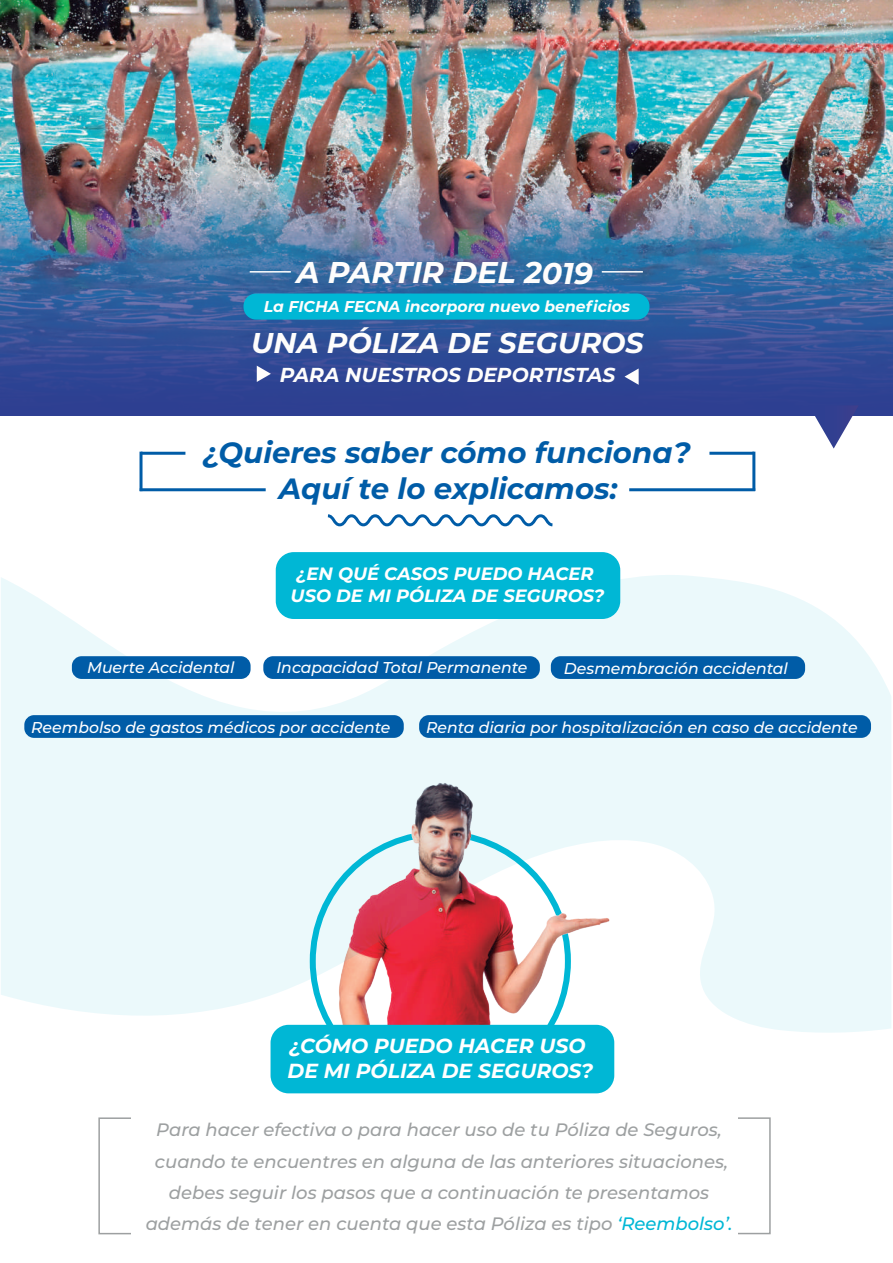
<style>
.page{position:relative;width:893px;height:1263px;background:#fff}
.page>*{position:absolute;margin:0;border:0;box-sizing:border-box;transform-origin:0 0}
.t1{font:italic 700 30px "Montserrat";color:#fefdfc}
.t2{font:italic 700 29.25px/36.5px "Montserrat";color:#005ca7;text-align:center}
.t3{font:italic 700 28.65px "Montserrat";color:#fefdfc}
.t4{font:italic 700 20.4px/24.5px "Montserrat";color:#fff}
.t5{font:italic 700 20.25px "Montserrat";color:#fefdfc}
.t6{font:italic 500 18px/31.3px "Montserrat";color:#9da0a1;text-align:center}
.t7{font:italic 700 17.85px/21.5px "Montserrat";color:#fff;text-align:center}
.t8{font:italic 500 15.75px "Montserrat";color:#fff}
.t9{font:italic 700 15.6px "Montserrat";color:#fefdfc}
.s1{color:#00b7d5}
</style>
<div class="page">
<svg style="left:1px;top:575px;width:890px;height:458px;fill:#ebf9fb"></svg>
<div style="left:419px;top:715px;width:452px;height:23px;background:#005ca7;border-radius:10px"></div>
<div style="left:24px;top:715px;width:380px;height:23px;background:#005ca7;border-radius:10px"></div>
<div style="left:551px;top:656px;width:254px;height:23px;background:#005ca7;border-radius:10px"></div>
<div style="left:263px;top:656px;width:277px;height:23px;background:#005ca7;border-radius:10px"></div>
<div style="left:72px;top:656px;width:179px;height:23px;background:#005ca7;border-radius:10px"></div>
<div style="left:276px;top:552px;width:344px;height:67px;background:#00b7d5;border-radius:18px"></div>
<img style="left:0;top:0;width:893px;height:172px">
<img style="left:0;top:172px;width:893px;height:244px">
<div style="left:243px;top:293px;width:406px;height:27px;background:#00b7d5;border-radius:13px"></div>
<hr style="left:250px;top:271px;width:41px;height:2px;background:#fff">
<hr style="left:602px;top:271px;width:41px;height:2px;background:#fff">
<svg style="left:257px;top:366px;width:14px;height:16px"></svg>
<svg style="left:624px;top:368px;width:15px;height:17px"></svg>
<svg style="left:809px;top:405px;width:50px;height:44px"></svg>
<hr style="left:141px;top:452px;width:44px;height:3px;background:#005ca7">
<hr style="left:140px;top:452px;width:3px;height:39px;background:#005ca7">
<hr style="left:140px;top:488px;width:126px;height:3px;background:#005ca7">
<hr style="left:709px;top:452px;width:45px;height:3px;background:#005ca7">
<hr style="left:752px;top:452px;width:3px;height:39px;background:#005ca7">
<hr style="left:629px;top:488px;width:126px;height:3px;background:#005ca7">
<svg style="left:327px;top:514px;width:226px;height:13px"></svg>
<div style="left:271px;top:1025px;width:343px;height:68px;background:#00b7d5;border-radius:18px"></div>
<svg style="left:98px;top:1117px;width:32px;height:117px"></svg>
<svg style="left:739px;top:1117px;width:32px;height:117px"></svg>
<h1 class="t1" style="left:296px;top:251px;width:298px">A PARTIR DEL 2019</h1>
<p class="t9" style="left:264px;top:296px;width:368px">La FICHA FECNA incorpora nuevo beneficios</p>
<h3 class="t3" style="left:251px;top:322px;width:394px">UNA PÓLIZA DE SEGUROS</h3>
<p class="t5" style="left:280px;top:360px;width:337px">PARA NUESTROS DEPORTISTAS</p>
<h2 class="t2" style="left:203px;top:433px;width:489px">¿Quieres saber cómo funciona?<br>Aquí te lo explicamos:</h2>
<p class="t7" style="left:291px;top:562px;width:315px">¿EN QUÉ CASOS PUEDO HACER<br>USO DE MI PÓLIZA DE SEGUROS?</p>
<p class="t8" style="left:87px;top:656px;width:149px">Muerte Accidental</p>
<p class="t8" style="left:276px;top:657px;width:253px">Incapacidad Total Permanente</p>
<p class="t8" style="left:564px;top:657px;width:226px">Desmembración accidental</p>
<p class="t8" style="left:31px;top:716px;width:361px">Reembolso de gastos médicos por accidente</p>
<p class="t8" style="left:426px;top:716px;width:433px">Renta diaria por hospitalización en caso de accidente</p>
<p class="t4" style="left:288px;top:1033px;width:307px">¿CÓMO PUEDO HACER USO<br>DE MI PÓLIZA DE SEGUROS?</p>
<p class="t6" style="left:146px;top:1114px;width:588px">Para hacer efectiva o para hacer uso de tu Póliza de Seguros, cuando te encuentres en alguna de las anteriores situaciones, debes seguir los pasos que a continuación te presentamos además de tener en cuenta que esta Póliza es tipo <span class="s1">‘Reembolso’.</span></p>
</div>
